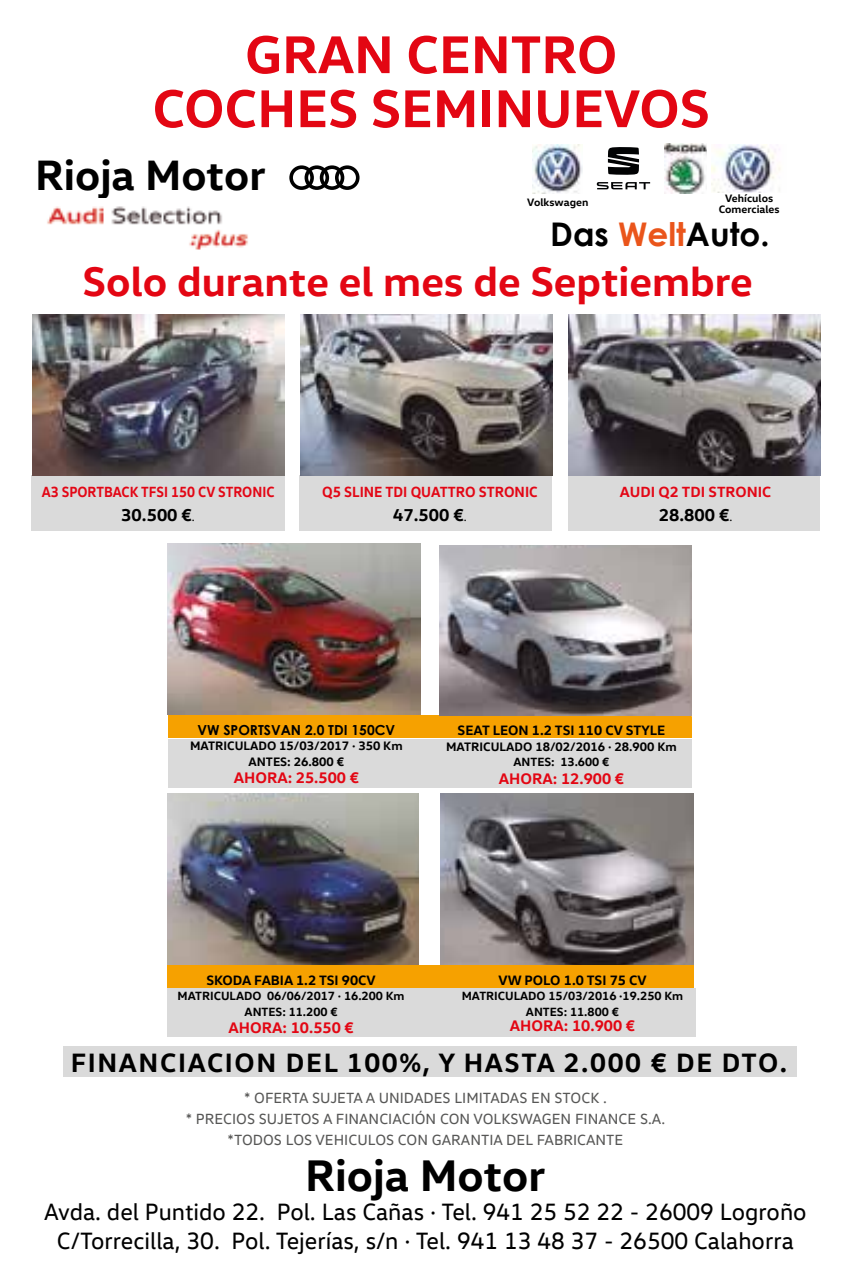
<style>
.page{position:relative;width:851px;height:1276px;background:#fff}
.page>*{position:absolute;margin:0;border:0;box-sizing:border-box;transform-origin:0 0}
.t1{font:700 54px/54px "VW Head";color:#e30613;text-align:center}
.t2{font:700 45px "VW Head";color:#000}
.t3{font:700 43.2px "VW Head";color:#000}
.t4{font:700 42px "VW Head";color:#e30613}
.t5{font:700 32.7px "Century Gothic";color:#000}
.t6{font:700 27px "VW Head";letter-spacing:.06em;color:#000}
.t7{font:24px/28.8px "VW Head";color:#000;text-align:center}
.t8{font:700 17.4px "VW Head";color:#000}
.t9{font:700 15.6px "VW Head";color:#e30613}
.t10{font:15px/21px "VW Head";color:#575756;text-align:center}
.t11{font:700 15px "VW Head";color:#e30615;scale:.9 1}
.t12{font:700 15px "VW Head";color:#e30615;scale:.94 1}
.t13{font:700 15px "VW Head";color:#e30615}
.t14{font:700 13.8px "VW Head";color:#000}
.t15{font:700 13.8px "Century Gothic";color:#000}
.t16{font:700 12.3px/15.6px "VW Head";color:#000;text-align:center}
.t17{font:700 12px/15.6px "VW Head";color:#000;text-align:center}
.t18{font:700 10.8px/10.8px "VW Head";color:#000;text-align:center}
.s1{color:#ea551b}
.s2{font-weight:400;font-size:12.6px}
</style>
<div class="page">
<div style="left:63px;top:1046px;width:733px;height:31px;background:#dadada"></div>
<div style="left:167px;top:987px;width:528px;height:49px;background:#dadada"></div>
<div style="left:168px;top:738px;width:524px;height:49px;background:#dadada"></div>
<div style="left:568px;top:476px;width:251px;height:55px;background:#dadada"></div>
<div style="left:299px;top:476px;width:253px;height:55px;background:#dadada"></div>
<div style="left:31px;top:476px;width:253px;height:55px;background:#dadada"></div>
<div style="left:289px;top:165px;width:25px;height:25px;border:4px solid #000;border-radius:50%"></div>
<div style="left:304px;top:165px;width:25px;height:25px;border:4px solid #000;border-radius:50%"></div>
<div style="left:320px;top:165px;width:24px;height:25px;border:4px solid #000;border-radius:50%"></div>
<div style="left:335px;top:165px;width:24px;height:25px;border:4px solid #000;border-radius:50%"></div>
<img style="left:47px;top:206px;width:201px;height:44px">
<img style="left:33px;top:315px;width:251px;height:160px">
<img style="left:568px;top:315px;width:251px;height:161px">
<img style="left:300px;top:315px;width:252px;height:160px">
<div style="left:168px;top:715px;width:523px;height:23px;background:#f6a100"></div>
<img style="left:168px;top:544px;width:252px;height:171px">
<img style="left:439px;top:545px;width:252px;height:170px">
<div style="left:167px;top:964px;width:527px;height:23px;background:#f6a100"></div>
<img style="left:167px;top:794px;width:251px;height:170px">
<img style="left:441px;top:793px;width:252px;height:171px">
<img style="left:664px;top:143px;width:42px;height:51px">
<svg style="left:596px;top:182px;width:54px;height:7px"></svg>
<svg style="left:607px;top:147px;width:32px;height:28px"></svg>
<img style="left:711px;top:144px;width:70px;height:48px">
<img style="left:532px;top:144px;width:51px;height:50px">
<h1 class="t1" style="left:152px;top:25px;width:558px">GRAN CENTRO<br>COCHES SEMINUEVOS</h1>
<h3 class="t3" style="left:35px;top:146px;width:232px">Rioja Motor</h3>
<p class="t18" style="left:527px;top:196px;width:63px">Volkswagen</p>
<p class="t18" style="left:718px;top:193px;width:62px">Vehículos<br>Comerciales</p>
<h3 class="t5" style="left:550px;top:214px;width:221px">Das <span class="s1">Welt</span>Auto.</h3>
<h3 class="t4" style="left:83px;top:254px;width:671px">Solo durante el mes de Septiembre</h3>
<p class="t11" style="left:42px;top:482px;width:260px">A3 SPORTBACK TFSI 150 CV STRONIC</p>
<p class="t8" style="left:121px;top:503px;width:75px">30.500 €<span class="s2">.</span></p>
<p class="t12" style="left:322px;top:482px;width:231px">Q5 SLINE TDI QUATTRO STRONIC</p>
<p class="t8" style="left:393px;top:503px;width:75px">47.500 €<span class="s2">.</span></p>
<p class="t13" style="left:620px;top:482px;width:153px">AUDI Q2 TDI STRONIC</p>
<p class="t8" style="left:658px;top:503px;width:75px">28.800 €<span class="s2">.</span></p>
<p class="t15" style="left:197px;top:721px;width:199px">VW SPORTSVAN 2.0 TDI 150CV</p>
<p class="t16" style="left:190px;top:737px;width:214px">MATRICULADO 15/03/2017 · 350 Km<br>ANTES: 26.800 €</p>
<p class="t9" style="left:234px;top:767px;width:127px">AHORA: 25.500 €</p>
<p class="t14" style="left:457px;top:721px;width:209px">SEAT LEON 1.2 TSI 110 CV STYLE</p>
<p class="t16" style="left:446px;top:738px;width:232px">MATRICULADO 18/02/2016 · 28.900 Km</p>
<p class="t17" style="left:513px;top:754px;width:97px">ANTES: 13.600 €</p>
<p class="t9" style="left:499px;top:768px;width:127px">AHORA: 12.900 €</p>
<p class="t14" style="left:206px;top:970px;width:171px">SKODA FABIA 1.2 TSI 90CV</p>
<p class="t17" style="left:177px;top:987px;width:228px">MATRICULADO 06/06/2017 · 16.200 Km<br>ANTES: 11.200 €</p>
<p class="t9" style="left:228px;top:1017px;width:127px">AHORA: 10.550 €</p>
<p class="t14" style="left:498px;top:970px;width:150px">VW POLO 1.0 TSI 75 CV</p>
<p class="t17" style="left:461px;top:987px;width:223px">MATRICULADO 15/03/2016 ·19.250 Km<br>ANTES: 11.800 €</p>
<p class="t9" style="left:510px;top:1015px;width:127px">AHORA: 10.900 €</p>
<h3 class="t6" style="left:71px;top:1045px;width:717px">FINANCIACION DEL 100%, Y HASTA 2.000 € DE DTO.</h3>
<p class="t10" style="left:186px;top:1087px;width:481px">* OFERTA SUJETA A UNIDADES LIMITADAS EN STOCK .<br>* PRECIOS SUJETOS A FINANCIACIÓN CON VOLKSWAGEN FINANCE S.A. *TODOS LOS VEHICULOS CON GARANTIA DEL FABRICANTE</p>
<h2 class="t2" style="left:305px;top:1146px;width:242px">Rioja Motor</h2>
<h3 class="t7" style="left:44px;top:1196px;width:764px">Avda. del Puntido 22. Pol. Las Cañas · Tel. 941 25 52 22 - 26009 Logroño<br>C/Torrecilla, 30. Pol. Tejerías, s/n · Tel. 941 13 48 37 - 26500 Calahorra</h3>
</div>
